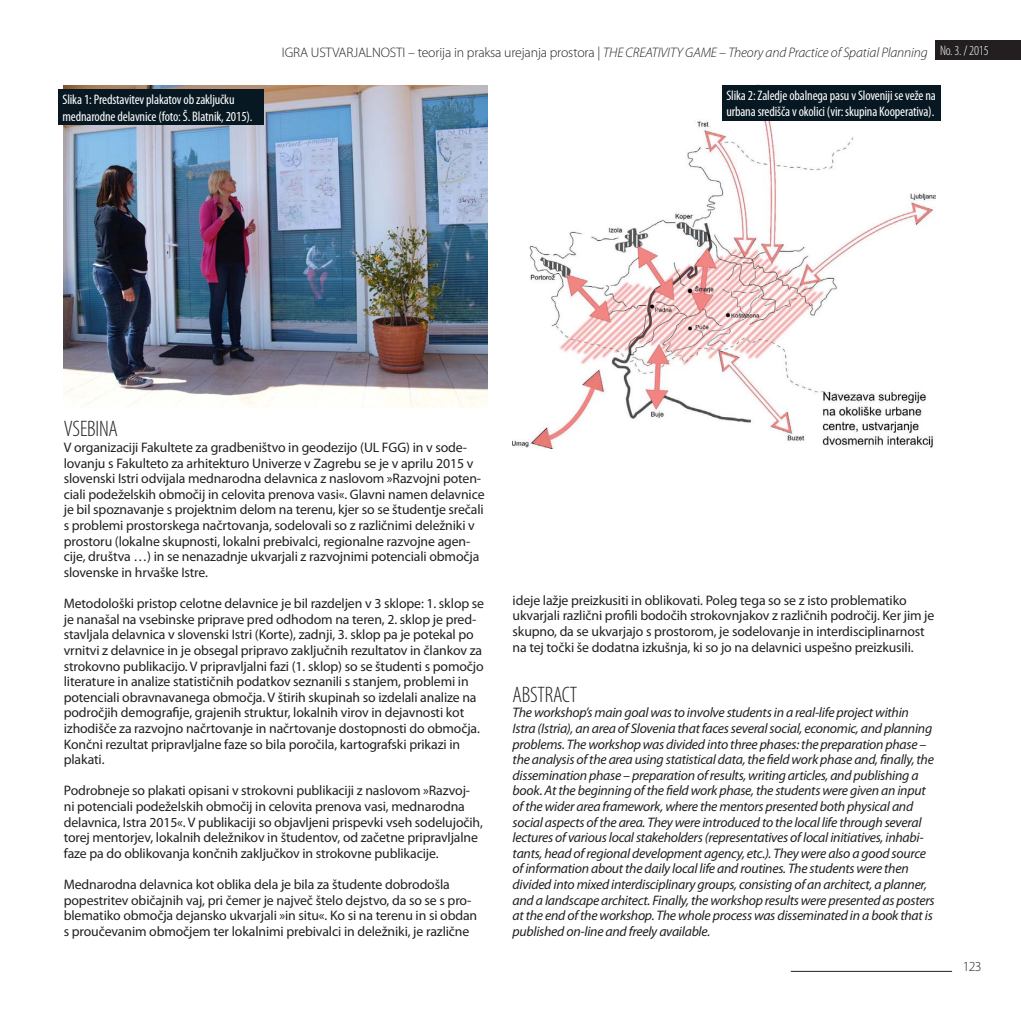
<style>
.page{position:relative;width:1021px;height:1021px;background:#fff}
.page>*{position:absolute;margin:0;border:0;box-sizing:border-box;transform-origin:0 0}
.clanki_podnaslov{font:300 condensed 22.5px "Myriad Pro";letter-spacing:-.01em;color:#231f20}
.osnvni_teskt{font:13.8px/15.6px "Myriad Pro";letter-spacing:-.01em;color:#231f20}
.osnvni_teskt-2{font:italic 13.8px/15.6px "Myriad Pro";letter-spacing:-.02em;color:#231f20}
.opisi_k_slikam_BREZ{font:condensed 13.8px/16.5px "Myriad Pro";letter-spacing:-.01em;color:#fff}
.t1{font:italic 300 13.8px "Myriad Pro";letter-spacing:-.01em;color:#231f20}
.t2{font:300 13.8px "Myriad Pro";color:#231f20}
.s1{font-style:normal}
.s2{font-style:normal;font-stretch:condensed;color:#fff}
</style>
<div class="page">
<hr style="left:790px;top:970px;width:162px;height:1px;background:#231f20">
<div style="left:935px;top:41px;width:85px;height:19px;background:#231f20"></div>
<img style="left:64px;top:85px;width:423px;height:323px">
<img style="left:512px;top:84px;width:423px;height:364px">
<div style="left:722px;top:85px;width:218px;height:35px;background:#071822"></div>
<div style="left:58px;top:89px;width:206px;height:36px;background:#071822"></div>
<p class="opisi_k_slikam_BREZ" style="left:63px;top:91px;width:191px">Slika 1: Predstavitev plakatov ob zaključku mednarodne delavnice (foto: Š. Blatnik, 2015).</p>
<p class="t1" style="left:282px;top:44px;width:708px"><span class="s1">IGRA USTVARJALNOSTI – teorija in praksa urejanja prostora |</span> THE CREATIVITY GAME – Theory and Practice of Spatial Planning <span class="s2">No. 3. / 2015</span></p>
<p class="opisi_k_slikam_BREZ" style="left:726px;top:87px;width:211px">Slika 2: Zaledje obalnega pasu v Sloveniji se veže na urbana središča v okolici (vir: skupina Kooperativa).</p>
<p class="clanki_podnaslov" style="left:64px;top:416px;width:56px">VSEBINA</p>
<p class="osnvni_teskt" style="left:64px;top:439px;width:422px">V organizaciji Fakultete za gradbeništvo in geodezijo (UL FGG) in v sode&shy;lovanju s Fakulteto za arhitekturo Univerze v Zagrebu se je v aprilu 2015 v slovenski Istri odvijala mednarodna delavnica z naslovom »Razvojni poten&shy;ciali podeželskih območij in celovita prenova vasi«. Glavni namen delavnice je bil spoznavanje s projektnim delom na terenu, kjer so se študentje srečali s problemi prostorskega načrtovanja, sodelovali so z različnimi deležniki v prostoru (lokalne skupnosti, lokalni prebivalci, regionalne razvojne agen&shy;cije, društva …) in se nenazadnje ukvarjali z razvojnimi potenciali območja slovenske in hrvaške Istre.</p>
<p class="osnvni_teskt" style="left:64px;top:595px;width:422px">Metodološki pristop celotne delavnice je bil razdeljen v 3 sklope: 1. sklop se je nanašal na vsebinske priprave pred odhodom na teren, 2. sklop je pred&shy;stavljala delavnica v slovenski Istri (Korte), zadnji, 3. sklop pa je potekal po vrnitvi z delavnice in je obsegal pripravo zaključnih rezultatov in člankov za strokovno publikacijo. V pripravljalni fazi (1. sklop) so se študenti s pomočjo literature in analize statističnih podatkov seznanili s stanjem, problemi in potenciali obravnavanega območja. V štirih skupinah so izdelali analize na področjih demografije, grajenih struktur, lokalnih virov in dejavnosti kot izhodišče za razvojno načrtovanje in načrtovanje dostopnosti do območja.<br>Končni rezultat pripravljalne faze so bila poročila, kartografski prikazi in plakati.</p>
<p class="osnvni_teskt" style="left:64px;top:782px;width:420px">Podrobneje so plakati opisani v strokovni publikaciji z naslovom »Razvoj&shy;ni potenciali podeželskih območij in celovita prenova vasi, mednarodna delavnica, Istra 2015«. V publikaciji so objavljeni prispevki vseh sodelujočih, torej mentorjev, lokalnih deležnikov in študentov, od začetne pripravljalne faze pa do oblikovanja končnih zaključkov in strokovne publikacije.</p>
<p class="osnvni_teskt" style="left:64px;top:876px;width:415px">Mednarodna delavnica kot oblika dela je bila za študente dobrodošla popestritev običajnih vaj, pri čemer je največ štelo dejstvo, da so se s pro&shy;blematiko območja dejansko ukvarjali »in situ«. Ko si na terenu in si obdan s proučevanim območjem ter lokalnimi prebivalci in deležniki, je različne</p>
<p class="osnvni_teskt" style="left:512px;top:592px;width:423px">ideje lažje preizkusiti in oblikovati. Poleg tega so se z isto problematiko ukvarjali različni profili bodočih strokovnjakov z različnih področij. Ker jim je skupno, da se ukvarjajo s prostorom, je sodelovanje in interdisciplinarnost na tej točki še dodatna izkušnja, ki so jo na delavnici uspešno preizkusili.</p>
<p class="clanki_podnaslov" style="left:512px;top:681px;width:66px">ABSTRACT</p>
<p class="osnvni_teskt-2" style="left:512px;top:704px;width:423px">The workshop’s main goal was to involve students in a real-life project within Istra (Istria), an area of Slovenia that faces several social, economic, and planning problems. The workshop was divided into three phases: the preparation phase – the analysis of the area using statistical data, the field work phase and, finally, the dissemination phase – preparation of results, writing articles, and publishing a book. At the beginning of the field work phase, the students were given an input of the wider area framework, where the mentors presented both physical and social aspects of the area. They were introduced to the local life through several lectures of various local stakeholders (representatives of local initiatives, inhabi&shy;tants, head of regional development agency, etc.). They were also a good source of information about the daily local life and routines. The students were then divided into mixed interdisciplinary groups, consisting of an architect, a planner, and a landscape architect. Finally, the workshop results were presented as posters at the end of the workshop. The whole process was disseminated in a book that is published on-line and freely available.</p>
<p class="t2" style="left:962px;top:958px;width:20px">123</p>
</div>
